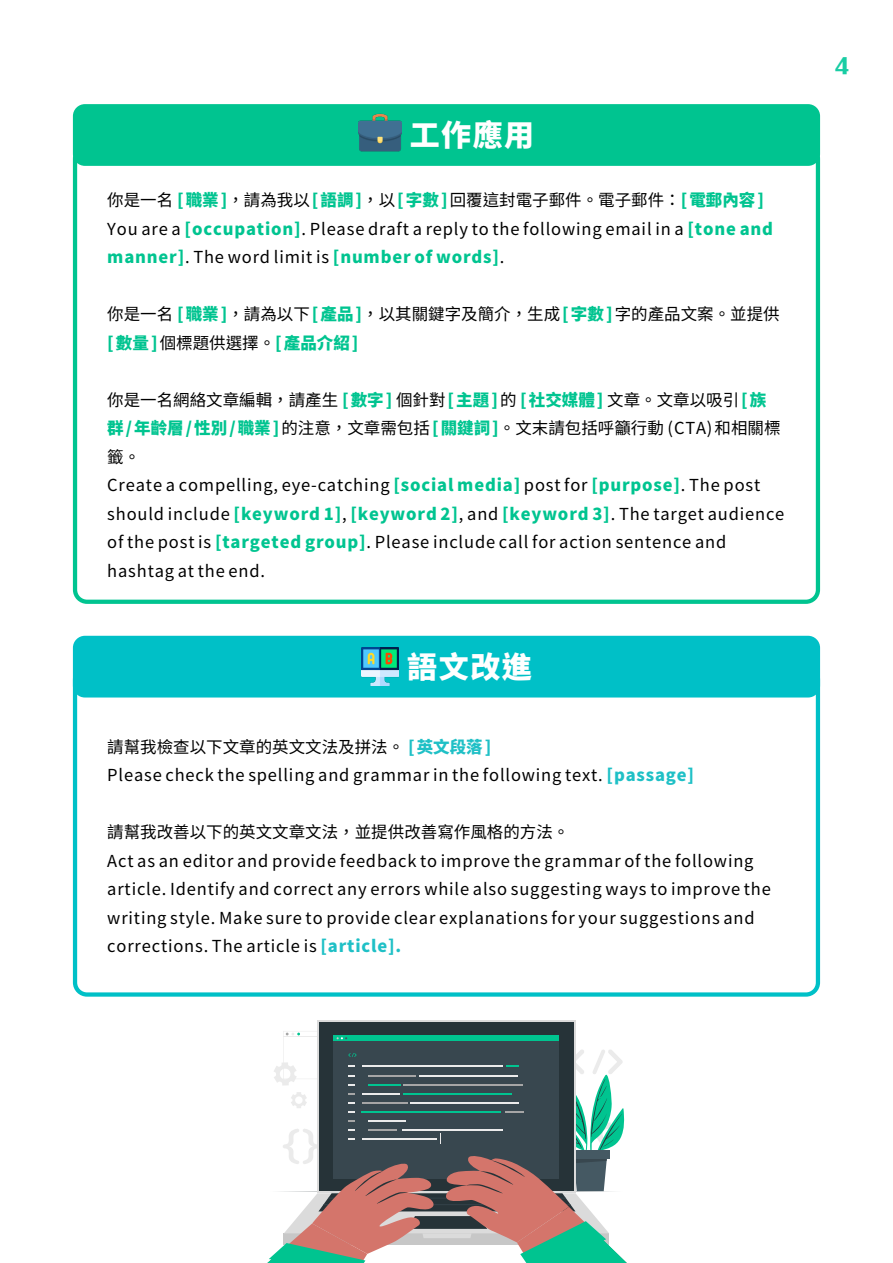
<style>
.page{position:relative;width:893px;height:1263px;background:#fff}
.page>*{position:absolute;margin:0;border:0;box-sizing:border-box;transform-origin:0 0}
.t1{font:900 30px "Noto Sans CJ Ktc";letter-spacing:.05em;color:#fff}
.t2{font:800 22.5px "M Stiff Hei HK";color:#19cda4;scale:.96 1}
.t3{font:16.5px/28.5px "Noto Sans CJ Ktc";letter-spacing:.05em;color:#000}
.t4{font:16.5px/28.5px "Noto Sans CJ Ktc";color:#000}
.s1{font-weight:900;color:#00c490}
.s2{font-weight:900;color:#1fc0c6}
</style>
<div class="page">
<div style="left:73px;top:636px;width:747px;height:61px;background:#00c0c7;border-radius:12px"></div>
<div style="left:73px;top:145px;width:747px;height:459px;border:4px solid #00c490;border-radius:12px"></div>
<div style="left:73px;top:104px;width:747px;height:62px;background:#00c490;border-radius:12px"></div>
<div style="left:73px;top:666px;width:747px;height:331px;border:4px solid #00c0c7;border-radius:12px"></div>
<div style="left:319px;top:1023px;width:255px;height:168px;background:#263338"></div>
<svg style="left:267px;top:1031px;width:360px;height:232px"></svg>
<img style="left:361px;top:648px;width:38px;height:37px">
<img style="left:359px;top:113px;width:42px;height:39px">
<h1 class="t1" style="left:410px;top:118px;width:126px">工作應用</h1>
<p class="t3" style="left:107px;top:186px;width:667px">你是一名 <span class="s1">[ 職業 ]</span>，請為我以<span class="s1">[ 語調 ]</span>，以<span class="s1">[ 字數 ]</span>回覆這封電子郵件。電子郵件：<span class="s1">[ 電郵內容 ]<br></span>You are a <span class="s1">[occupation]</span>. Please draft a reply to the following email in a <span class="s1">[tone and manner]</span>. The word limit is <span class="s1">[number of words]</span>.</p>
<p class="t4" style="left:107px;top:300px;width:674px">你是一名 <span class="s1">[ 職業 ]</span>，請為以下<span class="s1">[ 產品 ]</span>，以其關鍵字及簡介，生成<span class="s1">[ 字數 ]</span>字的產品文案。並提供<span class="s1">[ 數量 ]</span>個標題供選擇。<span class="s1">[ 產品介紹 ]</span></p>
<p class="t3" style="left:107px;top:386px;width:679px">你是一名網絡文章編輯，請產生 <span class="s1">[ 數字 ]</span> 個針對<span class="s1">[ 主題 ]</span>的 <span class="s1">[ 社交媒體 ]</span> 文章。文章以吸引<span class="s1">[族群 / 年齡層 / 性別 / 職業 ]</span>的注意，文章需包括<span class="s1">[ 關鍵詞 ]</span>。文末請包括呼籲行動 (CTA) 和相關標籤。<br>Create a compelling, eye-catching <span class="s1">[social media]</span> post for <span class="s1">[purpose]</span>. The post should include <span class="s1">[keyword 1]</span>, <span class="s1">[keyword 2]</span>, and <span class="s1">[keyword 3]</span>. The target audience of the post is <span class="s1">[targeted group]</span>. Please include call for action sentence and hashtag at the end.</p>
<h1 class="t1" style="left:407px;top:650px;width:126px">語文改進</h1>
<p class="t3" style="left:107px;top:733px;width:588px">請幫我檢查以下文章的英文文法及拼法。 <span class="s2">[ 英文段落 ]<br></span>Please check the spelling and grammar in the following text. <span class="s2">[passage]</span></p>
<p class="t3" style="left:107px;top:818px;width:665px">請幫我改善以下的英文文章文法，並提供改善寫作風格的方法。<br>Act as an editor and provide feedback to improve the grammar of the following article. Identify and correct any errors while also suggesting ways to improve the writing style. Make sure to provide clear explanations for your suggestions and corrections. The article is <span class="s2">[article].</span></p>
<h2 class="t2" style="left:835px;top:50px;width:16px">4</h2>
</div>
